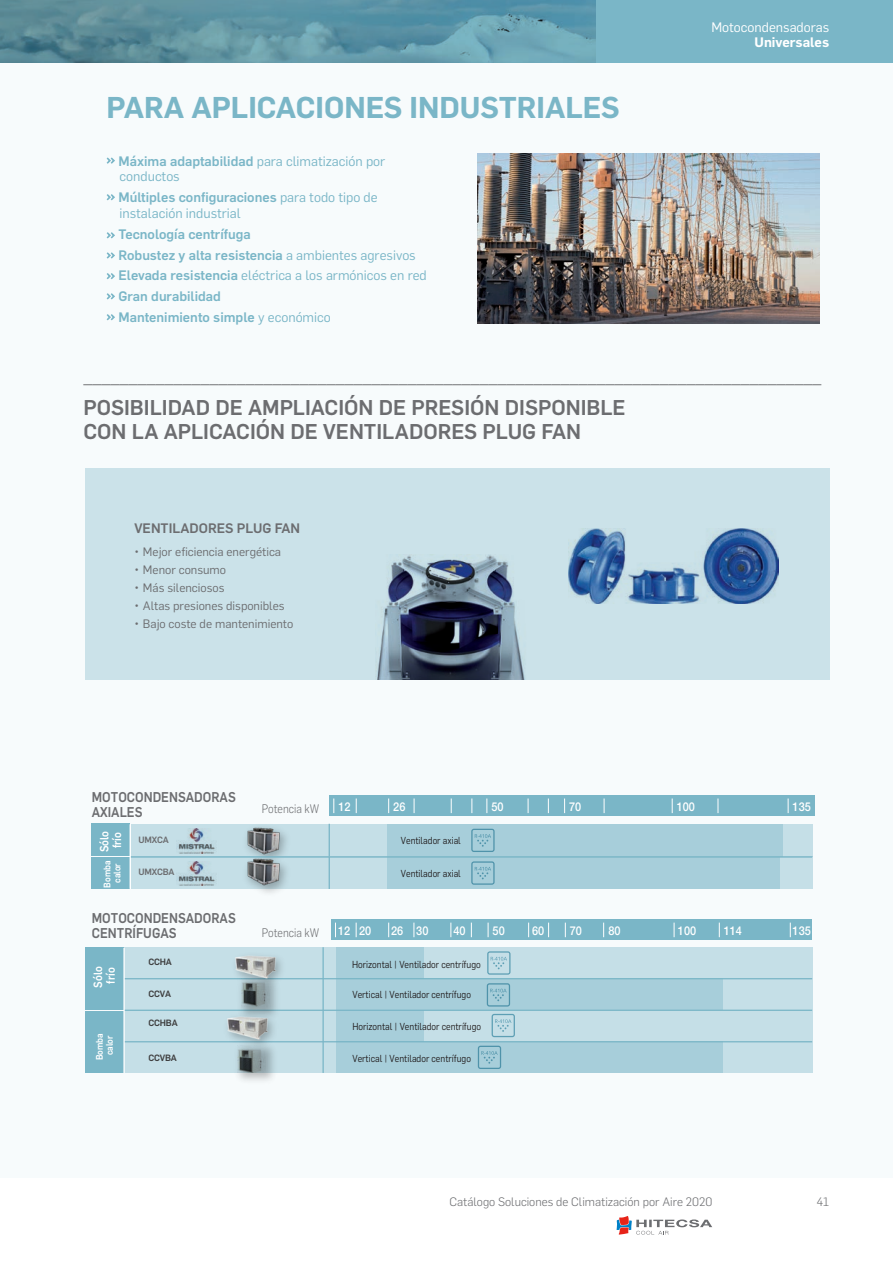
<style>
.page{position:relative;width:893px;height:1263px;background:#fff}
.page>*{position:absolute;margin:0;border:0;box-sizing:border-box;transform-origin:0 0}
.t1{font:600 29.55px "Flama";color:#7ab6c7}
.t2{font:500 21px/24px "Flama";color:#6c6d70}
.t3{font:18px "Flama";color:#6c6d70}
.t4{font:500 13.95px/15px "Flama";color:#6c6d70;scale:.9 1}
.t5{font:500 13.5px/20.7px "Flama";color:#7ab6c7}
.t6{font:13.5px/15px "Flama";color:#7ab6c7}
.t7{font:500 13.5px "Flama";color:#6c6d70}
.t8{font:13.5px "Flama";color:#fff}
.t9{font:600 13.5px "Flama";color:#fff}
.t10{font:500 12.15px "Helvetica Neue";color:#fff;scale:.9 1}
.t11{font:300 12.15px "Flama";color:#6c6d70;scale:.9 1}
.t12{font:12px "Flama";color:#6c6d70}
.t13{font:300 12px "Flama";color:#6c6d70}
.t14{font:500 11.7px/12.6px "Flama";color:#fff;text-align:center;scale:.9 1}
.t15{font:9.9px "Flama";color:#231f20;scale:.9 1}
.t16{font:500 9.45px/10.2px "Flama";color:#fff;text-align:center;scale:.9 1}
.t17{font:500 9px "Flama";letter-spacing:-.02em;color:#3e3e3f}
.t18{font:500 9px "Flama";letter-spacing:-.02em;color:#6c6d70}
.s1{font-weight:500}
.s2{font-weight:400}
</style>
<div class="page">
<div style="left:595px;top:0;width:298px;height:64px;background:#7ab6c7"></div>
<svg style="left:616px;top:1216px;width:96px;height:19px"></svg>
<svg style="left:0;top:0;width:595px;height:63px;background:#5f94a4"></svg>
<div style="left:0;top:64px;width:893px;height:1114px;background:#f7fbfc"></div>
<div style="left:124px;top:947px;width:688px;height:126px;background:#c5dfe7"></div>
<div style="left:331px;top:919px;width:481px;height:21px;background:#7ab6c7"></div>
<svg style="left:335px;top:923px;width:1px;height:14px"></svg>
<svg style="left:790px;top:923px;width:1px;height:14px"></svg>
<svg style="left:414px;top:923px;width:1px;height:14px"></svg>
<svg style="left:674px;top:923px;width:1px;height:14px"></svg>
<svg style="left:488px;top:923px;width:1px;height:14px"></svg>
<svg style="left:451px;top:923px;width:1px;height:14px"></svg>
<svg style="left:471px;top:923px;width:1px;height:14px"></svg>
<svg style="left:565px;top:923px;width:1px;height:14px"></svg>
<svg style="left:548px;top:923px;width:1px;height:14px"></svg>
<svg style="left:719px;top:923px;width:1px;height:14px"></svg>
<svg style="left:528px;top:923px;width:1px;height:14px"></svg>
<svg style="left:356px;top:923px;width:1px;height:14px"></svg>
<svg style="left:388px;top:923px;width:1px;height:14px"></svg>
<svg style="left:603px;top:923px;width:1px;height:14px"></svg>
<div style="left:337px;top:947px;width:87px;height:32px;background:#a7ceda"></div>
<div style="left:337px;top:1010px;width:87px;height:31px;background:#a7ceda"></div>
<div style="left:337px;top:1042px;width:386px;height:31px;background:#a7ceda"></div>
<div style="left:337px;top:979px;width:386px;height:31px;background:#a7ceda"></div>
<hr style="left:124px;top:978px;width:688px;height:1px;background:#7ab6c7">
<hr style="left:322px;top:947px;width:2px;height:126px;background:#7ab6c7">
<hr style="left:124px;top:1041px;width:688px;height:1px;background:#7ab6c7">
<hr style="left:124px;top:1010px;width:688px;height:1px;background:#7ab6c7">
<div style="left:92px;top:824px;width:38px;height:32px;background:#7ab6c7"></div>
<div style="left:131px;top:824px;width:681px;height:33px;background:#c5dfe7"></div>
<div style="left:387px;top:825px;width:395px;height:32px;background:#a7ceda"></div>
<div style="left:330px;top:795px;width:485px;height:21px;background:#7ab6c7"></div>
<img style="left:177px;top:829px;width:38px;height:24px">
<hr style="left:130px;top:824px;width:1px;height:33px;background:#fff">
<div style="left:92px;top:857px;width:38px;height:32px;background:#7ab6c7"></div>
<div style="left:131px;top:857px;width:681px;height:32px;background:#c5dfe7"></div>
<div style="left:387px;top:857px;width:393px;height:32px;background:#a7ceda"></div>
<hr style="left:329px;top:857px;width:1px;height:32px;background:#7ab6c7">
<hr style="left:329px;top:824px;width:1px;height:32px;background:#7ab6c7">
<img style="left:177px;top:861px;width:38px;height:24px">
<hr style="left:130px;top:857px;width:1px;height:32px;background:#fff">
<svg style="left:471px;top:861px;width:24px;height:24px"></svg>
<svg style="left:478px;top:1046px;width:23px;height:23px"></svg>
<svg style="left:492px;top:1014px;width:23px;height:23px"></svg>
<svg style="left:487px;top:983px;width:23px;height:23px"></svg>
<svg style="left:487px;top:951px;width:23px;height:24px"></svg>
<svg style="left:471px;top:829px;width:24px;height:23px"></svg>
<svg style="left:333px;top:798px;width:1px;height:15px"></svg>
<svg style="left:388px;top:798px;width:1px;height:15px"></svg>
<svg style="left:487px;top:798px;width:1px;height:15px"></svg>
<svg style="left:564px;top:798px;width:1px;height:15px"></svg>
<svg style="left:672px;top:798px;width:1px;height:15px"></svg>
<svg style="left:788px;top:798px;width:1px;height:15px"></svg>
<svg style="left:718px;top:798px;width:1px;height:15px"></svg>
<svg style="left:528px;top:798px;width:1px;height:15px"></svg>
<svg style="left:548px;top:798px;width:1px;height:15px"></svg>
<svg style="left:604px;top:798px;width:1px;height:15px"></svg>
<svg style="left:414px;top:798px;width:1px;height:15px"></svg>
<svg style="left:451px;top:798px;width:1px;height:15px"></svg>
<svg style="left:472px;top:798px;width:1px;height:15px"></svg>
<svg style="left:356px;top:798px;width:1px;height:15px"></svg>
<img style="left:284px;top:834px;width:3px;height:17px">
<img style="left:246px;top:827px;width:38px;height:24px">
<img style="left:250px;top:851px;width:37px;height:42px">
<img style="left:246px;top:855px;width:38px;height:34px">
<div style="left:86px;top:947px;width:38px;height:62px;background:#7ab6c7"></div>
<div style="left:86px;top:1011px;width:38px;height:62px;background:#7ab6c7"></div>
<hr style="left:123px;top:948px;width:2px;height:125px;background:#fff">
<img style="left:269px;top:997px;width:7px;height:4px">
<img style="left:241px;top:997px;width:28px;height:4px">
<img style="left:238px;top:1058px;width:28px;height:15px">
<img style="left:214px;top:1001px;width:74px;height:57px">
<img style="left:221px;top:1008px;width:52px;height:35px">
<img style="left:222px;top:966px;width:74px;height:31px">
<img style="left:229px;top:956px;width:52px;height:26px">
<hr style="left:131px;top:856px;width:681px;height:2px;background:#7ab6c7">
<div style="left:85px;top:468px;width:744px;height:212px;background:#c5dfe7"></div>
<svg style="left:107px;top:157px;width:8px;height:7px"></svg>
<svg style="left:107px;top:194px;width:8px;height:6px"></svg>
<svg style="left:107px;top:232px;width:8px;height:6px"></svg>
<svg style="left:107px;top:252px;width:8px;height:7px"></svg>
<svg style="left:107px;top:273px;width:8px;height:6px"></svg>
<svg style="left:107px;top:293px;width:8px;height:6px"></svg>
<svg style="left:107px;top:314px;width:8px;height:6px"></svg>
<img style="left:477px;top:153px;width:343px;height:170px">
<img style="left:377px;top:555px;width:148px;height:125px">
<img style="left:568px;top:528px;width:211px;height:75px">
<h1 class="t1" style="left:107px;top:86px;width:515px">PARA APLICACIONES INDUSTRIALES</h1>
<p class="t6" style="left:118px;top:153px;width:268px"><span class="s1">Máxima adaptabilidad</span> para climatización por conductos</p>
<p class="t6" style="left:118px;top:188px;width:261px;line-height:16.5px"><span class="s1">Múltiples configuraciones</span> para todo tipo de instalación industrial</p>
<p class="t5" style="left:118px;top:223px;width:310px">Tecnología centrífuga<br>Robustez y alta resistencia <span class="s2">a ambientes agresivos </span>Elevada resistencia <span class="s2">eléctrica a los armónicos en red </span>Gran durabilidad<br>Mantenimiento simple <span class="s2">y económico</span></p>
<p class="t8" style="left:711px;top:18px;width:119px">Motocondensadoras</p>
<p class="t9" style="left:754px;top:32px;width:76px">Universales</p>
<h3 class="t3" style="left:83px;top:364px;width:739px">__________________________________________________________________________________</h3>
<h2 class="t2" style="left:83px;top:394px;width:544px">POSIBILIDAD DE AMPLIACIÓN DE PRESIÓN DISPONIBLE<br>CON LA APLICACIÓN DE VENTILADORES PLUG FAN</h2>
<p class="t7" style="left:134px;top:518px;width:167px">VENTILADORES PLUG FAN</p>
<p class="t12" style="left:134px;top:544px;width:148px">• Mejor eficiencia energética</p>
<p class="t12" style="left:134px;top:562px;width:93px">• Menor consumo</p>
<p class="t12" style="left:134px;top:580px;width:91px">• Más silenciosos</p>
<p class="t12" style="left:134px;top:598px;width:152px">• Altas presiones disponibles</p>
<p class="t12" style="left:134px;top:616px;width:160px">• Bajo coste de mantenimiento</p>
<p class="t4" style="left:92px;top:788px;width:161px">MOTOCONDENSADORAS<br>AXIALES</p>
<p class="t14" style="left:97px;top:852px;width:25px;rotate:-90deg">Sólo frío</p>
<p class="t18" style="left:138px;top:833px;width:32px">UMXCA</p>
<p class="t16" style="left:101px;top:888px;width:32px;rotate:-90deg">Bomba calor</p>
<p class="t18" style="left:138px;top:866px;width:38px">UMXCBA</p>
<p class="t4" style="left:92px;top:909px;width:161px">MOTOCONDENSADORAS<br>CENTRÍFUGAS</p>
<p class="t11" style="left:262px;top:801px;width:65px">Potencia kW</p>
<p class="t11" style="left:262px;top:925px;width:65px">Potencia kW</p>
<p class="t10" style="left:338px;top:799px;width:15px">12</p>
<p class="t10" style="left:393px;top:799px;width:15px">26</p>
<p class="t10" style="left:491px;top:799px;width:15px">50</p>
<p class="t10" style="left:569px;top:799px;width:15px">70</p>
<p class="t10" style="left:677px;top:799px;width:22px">100</p>
<p class="t10" style="left:793px;top:799px;width:22px">135</p>
<p class="t15" style="left:401px;top:834px;width:68px">Ventilador axial</p>
<p class="t15" style="left:401px;top:866px;width:68px">Ventilador axial</p>
<p class="t10" style="left:338px;top:923px;width:38px">12 20</p>
<p class="t10" style="left:391px;top:923px;width:43px">26 30</p>
<p class="t10" style="left:453px;top:923px;width:15px">40</p>
<p class="t10" style="left:493px;top:923px;width:15px">50</p>
<p class="t10" style="left:532px;top:923px;width:15px">60</p>
<p class="t10" style="left:570px;top:923px;width:15px">70</p>
<p class="t10" style="left:608px;top:923px;width:15px">80</p>
<p class="t10" style="left:678px;top:923px;width:22px">100</p>
<p class="t10" style="left:724px;top:923px;width:22px">114</p>
<p class="t10" style="left:793px;top:923px;width:22px">135</p>
<p class="t14" style="left:91px;top:987px;width:25px;rotate:-90deg">Sólo frío</p>
<p class="t16" style="left:94px;top:1060px;width:32px;rotate:-90deg">Bomba calor</p>
<p class="t17" style="left:148px;top:955px;width:25px">CCHA</p>
<p class="t15" style="left:352px;top:958px;width:144px">Horizontal | Ventilador centrífugo</p>
<p class="t17" style="left:148px;top:987px;width:24px">CCVA</p>
<p class="t15" style="left:352px;top:987px;width:133px">Vertical | Ventilador centrífugo</p>
<p class="t17" style="left:148px;top:1016px;width:31px">CCHBA</p>
<p class="t15" style="left:352px;top:1019px;width:144px">Horizontal | Ventilador centrífugo</p>
<p class="t17" style="left:148px;top:1051px;width:30px">CCVBA</p>
<p class="t15" style="left:352px;top:1051px;width:133px">Vertical | Ventilador centrífugo</p>
<p class="t13" style="left:450px;top:1194px;width:264px">Catálogo Soluciones de Climatización por Aire 2020</p>
<p class="t13" style="left:816px;top:1194px;width:14px">41</p>
</div>
